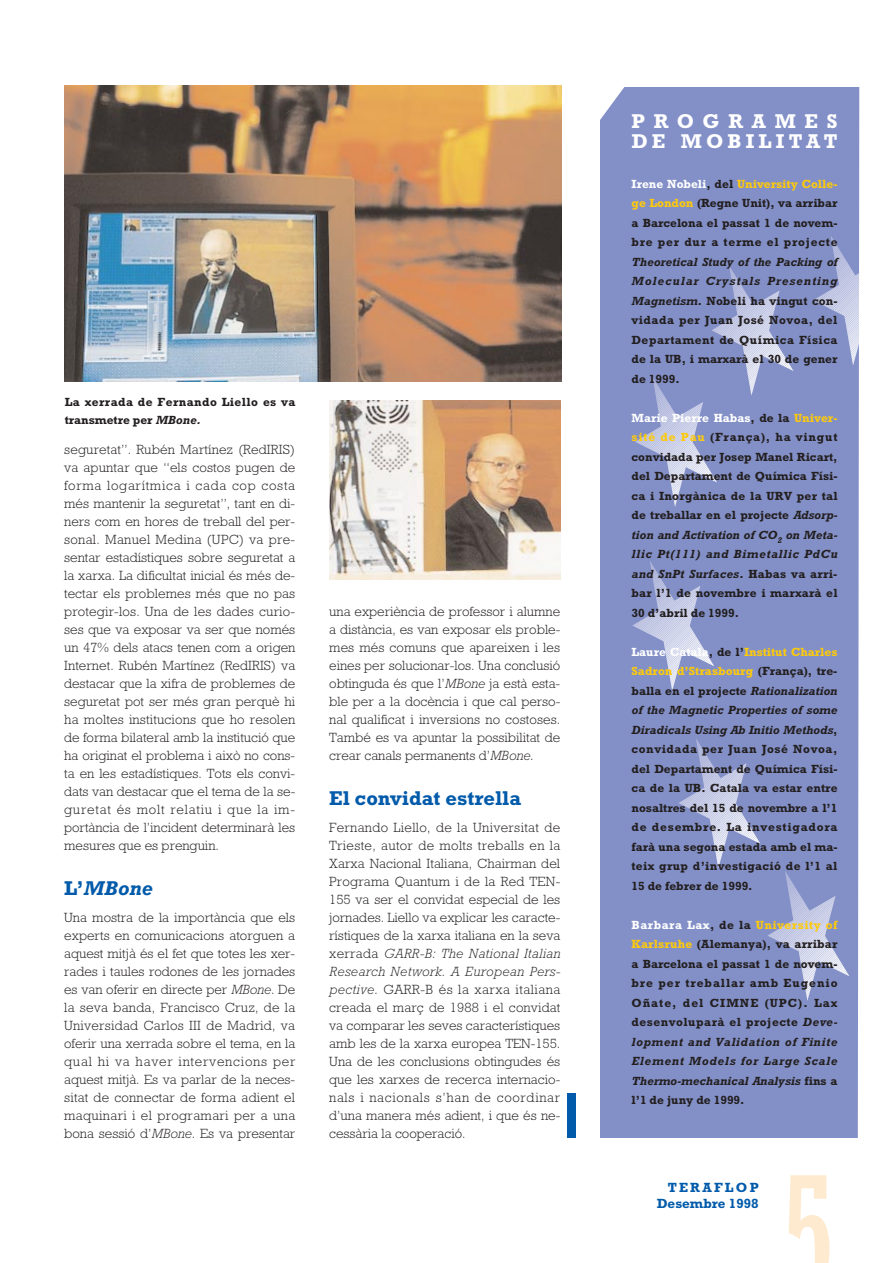
<style>
.page{position:relative;width:894px;height:1263px;background:#fff}
.page>*{position:absolute;margin:0;border:0;box-sizing:border-box;transform-origin:0 0}
.t1{font:700 20.25px/20.2px "Rockwell";letter-spacing:.205em;color:#fff}
.t2{font:700 20.25px "Rockwell";color:#015aaa}
.t3{font:italic 700 20.25px "Rockwell";color:#015aaa}
.t4{font:300 13.5px/18px "Rockwell";color:#231f20;text-align:justify}
.t5{font:700 13.5px/16.2px "M Rockwell";color:#015aaa;text-align:right}
.t6{font:700 12px/19.5px "Rockwell";letter-spacing:.015em;color:#231f20;text-align:justify}
.t7{font:700 12px/18px "Rockwell";letter-spacing:.035em;color:#231f20}
.s1{font-style:italic}
.s2{font-style:normal}
.s3{color:#fff}
.s4{color:#feca0a}
</style>
<div class="page">
<svg style="left:788px;top:1175px;width:42px;height:88px"></svg>
<div style="left:568px;top:1093px;width:8px;height:45px;background:#015aaa"></div>
<div style="left:600px;top:87px;width:259px;height:1051px;background:#8390c7"></div>
<svg style="left:768px;top:871px;width:81px;height:130px;background:#99a4d1"></svg>
<svg style="left:678px;top:738px;width:82px;height:130px;background:#99a3d1"></svg>
<svg style="left:632px;top:561px;width:82px;height:130px;background:#99a3d1"></svg>
<svg style="left:813px;top:235px;width:46px;height:131px;background:#99a4d1"></svg>
<svg style="left:635px;top:265px;width:159px;height:242px;background:#8f9acc"></svg>
<img style="left:65px;top:86px;width:496px;height:296px">
<img style="left:329px;top:400px;width:232px;height:180px">
<p class="t7" style="left:65px;top:394px;width:232px">La xerrada de Fernando Liello es va transmetre per <span class="s1">MBone.</span></p>
<p class="t4" style="left:64px;top:442px;width:233px">seguretat”. Rubén Martínez (RedIRIS) va apuntar que “els costos pugen de forma logarítmica i cada cop costa més mantenir la seguretat”, tant en di&shy;ners com en hores de treball del per&shy;sonal. Manuel Medina (UPC) va pre&shy;sentar estadístiques sobre seguretat a la xarxa. La dificultat inicial és més de&shy;tectar els problemes més que no pas protegir-los. Una de les dades curio&shy;ses que va exposar va ser que només un 47% dels atacs tenen com a origen Internet. Rubén Martínez (RedIRIS) va destacar que la xifra de problemes de seguretat pot ser més gran perquè hi ha moltes institucions que ho resolen de forma bilateral amb la institució que ha originat el problema i això no cons&shy;ta en les estadístiques. Tots els convi&shy;dats van destacar que el tema de la se&shy;guretat és molt relatiu i que la im&shy;portància de l’incident determinarà les mesures que es prenguin.</p>
<h1 class="t3" style="left:64px;top:881px;width:90px"><span class="s2">L’</span>MBone</h1>
<p class="t4" style="left:64px;top:910px;width:233px">Una mostra de la importància que els experts en comunicacions atorguen a aquest mitjà és el fet que totes les xer&shy;rades i taules rodones de les jornades es van oferir en directe per <span class="s1">MBone</span>. De la seva banda, Francisco Cruz, de la Universidad Carlos III de Madrid, va oferir una xerrada sobre el tema, en la qual hi va haver intervencions per aquest mitjà. Es va parlar de la neces&shy;sitat de connectar de forma adient el maquinari i el programari per a una bona sessió d’<span class="s1">MBone</span>. Es va presentar</p>
<p class="t4" style="left:329px;top:604px;width:233px">una experiència de professor i alumne a distància, es van exposar els proble&shy;mes més comuns que apareixen i les eines per solucionar-los. Una conclusió obtinguda és que l’<span class="s1">MBone</span> ja està esta&shy;ble per a la docència i que cal perso&shy;nal qualificat i inversions no costoses.<br>També es va apuntar la possibilitat de crear canals permanents d’<span class="s1">MBone</span>.</p>
<h1 class="t2" style="left:329px;top:791px;width:194px">El convidat estrella</h1>
<p class="t4" style="left:329px;top:820px;width:233px">Fernando Liello, de la Universitat de Trieste, autor de molts treballs en la Xarxa Nacional Italiana, Chairman del Programa Quantum i de la Red TEN-155 va ser el convidat especial de les jornades. Liello va explicar les caracte&shy;rístiques de la xarxa italiana en la seva xerrada <span class="s1">GARR-B: The National Italian Research Network. A European Pers&shy;pective.</span> GARR-B és la xarxa italiana creada el març de 1988 i el convidat va comparar les seves característiques amb les de la xarxa europea TEN-155.<br>Una de les conclusions obtingudes és que les xarxes de recerca internacio&shy;nals i nacionals s’han de coordinar d’una manera més adient, i que és ne&shy;cessària la cooperació.</p>
<h1 class="t1" style="left:632px;top:113px;width:207px">PROGRAMES<br>DE MOBILITAT</h1>
<p class="t6" style="left:632px;top:175px;width:208px"><span class="s3">Irene Nobeli</span>, del <span class="s4">University Colle&shy;ge London</span> (Regne Unit), va arribar a Barcelona el passat 1 de novem&shy;bre per dur a terme el projecte</p>
<p class="t6" style="left:632px;top:253px;width:208px"><span class="s1">Theoretical Study of the Packing of Molecular Crystals Presenting Magnetism</span>. Nobeli ha vingut con&shy;vidada per Juan José Novoa, del Departament de Química Física de la UB, i marxarà el 30 de gener de 1999.</p>
<p class="t6" style="left:632px;top:409px;width:208px"><span class="s3">Marie Pierre Habas</span>, de la <span class="s4">Univer&shy;sité de Pau</span> (França), ha vingut convidada per Josep Manel Ricart, del Departament de Química Físi&shy;ca i Inorgànica de la URV per tal de treballar en el projecte <span class="s1">Adsorp&shy;tion and Activation of CO</span><sub>2</sub> <span class="s1">on Meta&shy;llic Pt(111) and Bimetallic PdCu and SnPt Surfaces</span>. Habas va arri&shy;bar l’1 de novembre i marxarà el 30 d’abril de 1999.</p>
<p class="t6" style="left:632px;top:643px;width:208px"><span class="s3">Laure Catala</span>, de l’<span class="s4">Institut Charles Sadron d’Strasbourg</span> (França), tre&shy;balla en el projecte <span class="s1">Rationalization of the Magnetic Properties of some Diradicals Using Ab Initio Methods</span>, convidada per Juan José Novoa, del Departament de Química Físi&shy;ca de la UB. Catala va estar entre nosaltres del 15 de novembre a l’1 de desembre. La investigadora farà una segona estada amb el ma&shy;teix grup d’investigació de l’1 al 15 de febrer de 1999.</p>
<p class="t6" style="left:632px;top:916px;width:208px"><span class="s3">Barbara Lax</span>, de la <span class="s4">University of Karlsruhe</span> (Alemanya), va arribar a Barcelona el passat 1 de novem&shy;bre per treballar amb Eugenio Oñate, del CIMNE (UPC). Lax desenvoluparà el projecte <span class="s1">Deve&shy;lopment and Validation of Finite Element Models for Large Scale Thermo-mechanical Analysis</span> fins a l’1 de juny de 1999.</p>
<p class="t5" style="left:657px;top:1180px;width:103px">TERAFLOP<br>Desembre 1998</p>
</div>
